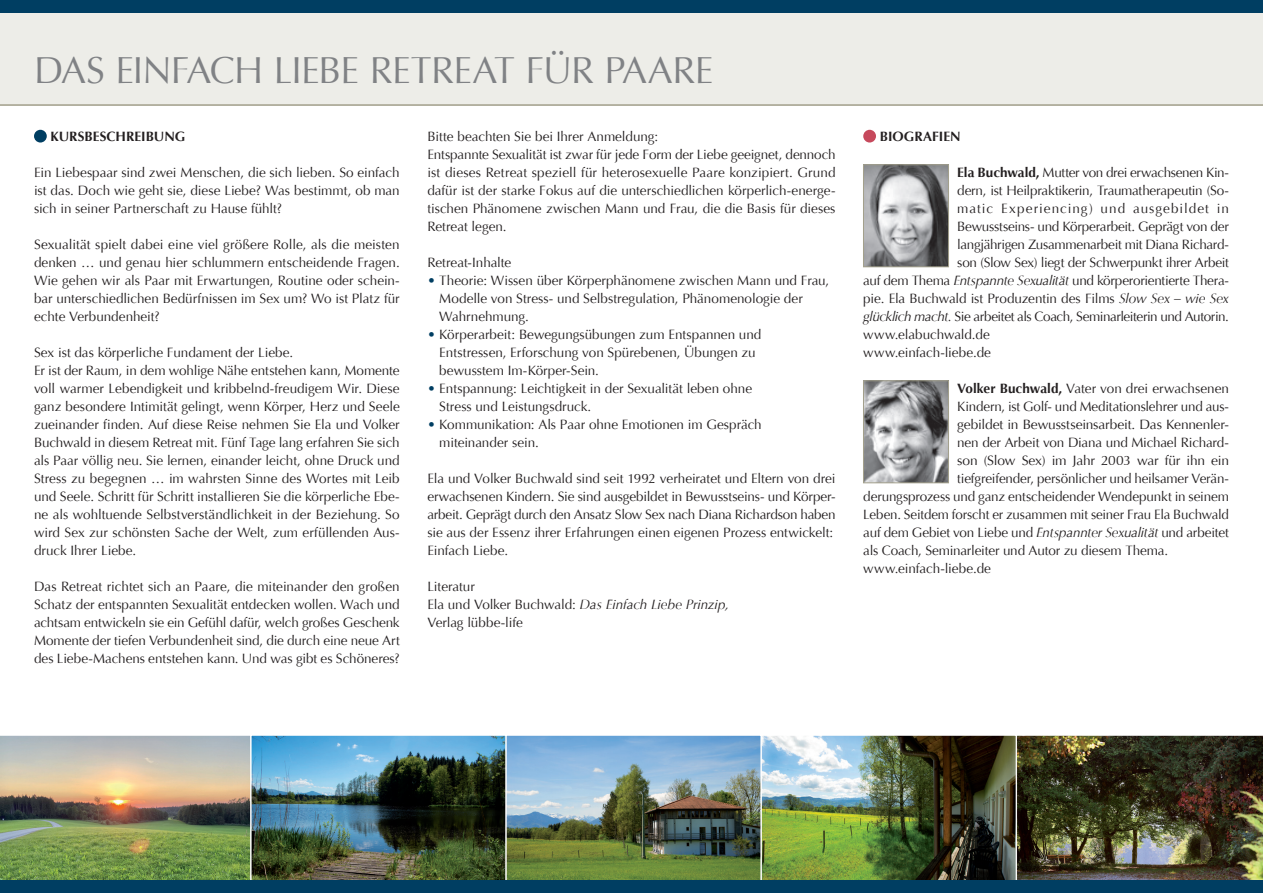
<style>
.page{position:relative;width:1263px;height:893px;background:#fff}
.page>*{position:absolute;margin:0;border:0;box-sizing:border-box;transform-origin:0 0}
.t1{font:37.5px "Optima LT Pro";letter-spacing:-.025em;color:#808285}
.t2{font:13.5px/18px "Optima LT Pro";letter-spacing:-.005em;color:#231f20}
.t3{font:13.5px "Optima LT Pro";letter-spacing:-.025em;color:#231f20}
.t4{font:13.5px "Optima LT Pro";letter-spacing:-.035em;color:#231f20}
.t5{font:13.5px "Optima LT Pro";letter-spacing:.075em;color:#231f20}
.t6{font:700 13.5px "Optima LT Pro";letter-spacing:.005em;color:#231f20}
.s1{color:#003e62}
.s2{font-style:italic}
.s3{font-weight:700}
</style>
<div class="page">
<img style="left:0;top:735px;width:251px;height:145px">
<img style="left:253px;top:737px;width:251px;height:143px">
<div style="left:251px;top:735px;width:255px;height:158px;border:1px solid #fff"></div>
<img style="left:508px;top:737px;width:506px;height:143px">
<div style="left:506px;top:735px;width:255px;height:154px;border:1px solid #fff"></div>
<div style="left:761px;top:735px;width:255px;height:154px;border:1px solid #fff"></div>
<img style="left:1017px;top:735px;width:246px;height:145px">
<div style="left:0;top:13px;width:1263px;height:93px;background:#edede8"></div>
<div style="left:0;top:0;width:1263px;height:13px;background:#003e62"></div>
<div style="left:0;top:880px;width:1263px;height:13px;background:#003e62"></div>
<div style="left:34px;top:130px;width:13px;height:13px;background:#003e62;border-radius:50%"></div>
<div style="left:863px;top:130px;width:13px;height:13px;background:#c6495c;border-radius:50%"></div>
<img style="left:865px;top:167px;width:82px;height:98px">
<div style="left:863px;top:165px;width:86px;height:102px;border:1px solid #a3a08c"></div>
<img style="left:865px;top:383px;width:82px;height:98px">
<div style="left:863px;top:381px;width:86px;height:102px;border:1px solid #a3a08c"></div>
<h1 class="t1" style="left:34px;top:46px;width:681px">DAS EINFACH LIEBE RETREAT FÜR PAARE</h1>
<p class="t6" style="left:51px;top:128px;width:136px">KURSBESCHREIBUNG</p>
<p class="t2" style="left:34px;top:164px;width:367px;text-align:justify">Ein Liebespaar sind zwei Menschen, die sich lieben. So einfach ist das. Doch wie geht sie, diese Liebe? Was bestimmt, ob man sich in seiner Partnerschaft zu Hause fühlt?</p>
<p class="t2" style="left:34px;top:236px;width:367px;text-align:justify">Sexualität spielt dabei eine viel größere Rolle, als die meisten denken … und genau hier schlummern entscheidende Fragen.<br>Wie gehen wir als Paar mit Erwartungen, Routine oder schein&shy;bar unterschiedlichen Bedürfnissen im Sex um? Wo ist Platz für echte Verbundenheit?</p>
<p class="t2" style="left:34px;top:344px;width:367px">Sex ist das körperliche Fundament der Liebe.<br>Er ist der Raum, in dem wohlige Nähe entstehen kann, Momente voll warmer Lebendigkeit und kribbelnd-freudigem Wir. Diese ganz besondere Intimität gelingt, wenn Körper, Herz und Seele zueinander finden. Auf diese Reise nehmen Sie Ela und Volker Buchwald in diesem Retreat mit. Fünf Tage lang erfahren Sie sich als Paar völlig neu. Sie lernen, einander leicht, ohne Druck und Stress zu begegnen … im wahrsten Sinne des Wortes mit Leib und Seele. Schritt für Schritt installieren Sie die körperliche Ebe&shy;ne als wohltuende Selbstverständlichkeit in der Beziehung. So wird Sex zur schönsten Sache der Welt, zum erfüllenden Aus&shy;druck Ihrer Liebe.</p>
<p class="t2" style="left:34px;top:577px;width:367px;text-align:justify">Das Retreat richtet sich an Paare, die miteinander den großen Schatz der entspannten Sexualität entdecken wollen. Wach und achtsam entwickeln sie ein Gefühl dafür, welch großes Geschenk Momente der tiefen Verbundenheit sind, die durch eine neue Art des Liebe-Machens entstehen kann. Und was gibt es Schöneres?</p>
<p class="t2" style="left:427px;top:128px;width:410px">Bitte beachten Sie bei Ihrer Anmeldung:<br>Entspannte Sexualität ist zwar für jede Form der Liebe geeignet, dennoch ist dieses Retreat speziell für heterosexuelle Paare konzipiert. Grund dafür ist der starke Fokus auf die unterschiedlichen körperlich-energe&shy;tischen Phänomene zwischen Mann und Frau, die die Basis für dieses Retreat legen.</p>
<p class="t2" style="left:427px;top:254px;width:86px">Retreat-Inhalte</p>
<p class="t2" style="left:439px;top:272px;width:392px;text-indent:-12px"><span class="s1">•</span> Theorie: Wissen über Körperphänomene zwischen Mann und Frau,<br>Modelle von Stress- und Selbstregulation, Phänomenologie der<br>Wahrnehmung.</p>
<p class="t2" style="left:439px;top:325px;width:323px;text-indent:-12px"><span class="s1">•</span> Körperarbeit: Bewegungsübungen zum Entspannen und<br>Entstressen, Erforschung von Spürebenen, Übungen zu bewusstem Im-Körper-Sein.</p>
<p class="t2" style="left:439px;top:379px;width:314px;text-indent:-12px"><span class="s1">•</span> Entspannung: Leichtigkeit in der Sexualität leben ohne<br>Stress und Leistungsdruck.</p>
<p class="t2" style="left:439px;top:415px;width:324px;text-indent:-12px"><span class="s1">•</span> Kommunikation: Als Paar ohne Emotionen im Gespräch miteinander sein.</p>
<p class="t2" style="left:427px;top:469px;width:410px">Ela und Volker Buchwald sind seit 1992 verheiratet und Eltern von drei erwachsenen Kindern. Sie sind ausgebildet in Bewusstseins- und Körper&shy;arbeit. Geprägt durch den Ansatz Slow Sex nach Diana Richardson haben sie aus der Essenz ihrer Erfahrungen einen eigenen Prozess entwickelt:<br>Einfach Liebe.</p>
<p class="t2" style="left:427px;top:577px;width:303px">Literatur<br>Ela und Volker Buchwald: <span class="s2">Das Einfach Liebe Prinzip,<br></span>Verlag lübbe-life</p>
<p class="t6" style="left:880px;top:128px;width:82px">BIOGRAFIEN</p>
<p class="t3" style="left:957px;top:164px;width:273px"><span class="s3">Ela Buchwald,</span> Mutter von drei erwachsenen Kin-</p>
<p class="t2" style="left:957px;top:182px;width:273px">dern, ist Heilpraktikerin, Traumatherapeutin (So-</p>
<p class="t5" style="left:957px;top:200px;width:273px">matic Experiencing) und ausgebildet in</p>
<p class="t2" style="left:957px;top:218px;width:273px">Bewusstseins- und Körperarbeit. Geprägt von der</p>
<p class="t3" style="left:957px;top:236px;width:273px">langjährigen Zusammenarbeit mit Diana Richard-</p>
<p class="t2" style="left:957px;top:254px;width:273px">son (Slow Sex) liegt der Schwerpunkt ihrer Arbeit</p>
<p class="t2" style="left:863px;top:272px;width:367px">auf dem Thema <span class="s2">Entspannte Sexualität</span> und körperorientierte Thera-</p>
<p class="t2" style="left:863px;top:290px;width:367px">pie. Ela Buchwald ist Produzentin des Films <span class="s2">Slow Sex – wie Sex</span></p>
<p class="t4" style="left:863px;top:308px;width:367px"><span class="s2">glücklich macht.</span> Sie arbeitet als Coach, Seminarleiterin und Autorin.</p>
<p class="t2" style="left:863px;top:325px;width:128px">www.elabuchwald.de</p>
<p class="t2" style="left:863px;top:343px;width:129px">www.einfach-liebe.de</p>
<p class="t2" style="left:957px;top:380px;width:273px"><span class="s3">Volker Buchwald,</span> Vater von drei erwachsenen</p>
<p class="t2" style="left:957px;top:398px;width:273px">Kindern, ist Golf- und Meditationslehrer und aus-</p>
<p class="t2" style="left:957px;top:416px;width:273px">gebildet in Bewusstseinsarbeit. Das Kennenler-</p>
<p class="t2" style="left:957px;top:434px;width:273px">nen der Arbeit von Diana und Michael Richard-</p>
<p class="t2" style="left:957px;top:452px;width:273px">son (Slow Sex) im Jahr 2003 war für ihn ein</p>
<p class="t2" style="left:957px;top:470px;width:273px">tiefgreifender, persönlicher und heilsamer Verän-</p>
<p class="t2" style="left:863px;top:488px;width:367px">derungsprozess und ganz entscheidender Wendepunkt in seinem</p>
<p class="t2" style="left:863px;top:506px;width:367px">Leben. Seitdem forscht er zusammen mit seiner Frau Ela Buchwald</p>
<p class="t2" style="left:863px;top:524px;width:367px">auf dem Gebiet von Liebe und <span class="s2">Entspannter Sexualität</span> und arbeitet</p>
<p class="t2" style="left:863px;top:542px;width:306px">als Coach, Seminarleiter und Autor zu diesem Thema.</p>
<p class="t2" style="left:863px;top:560px;width:129px">www.einfach-liebe.de</p>
</div>
